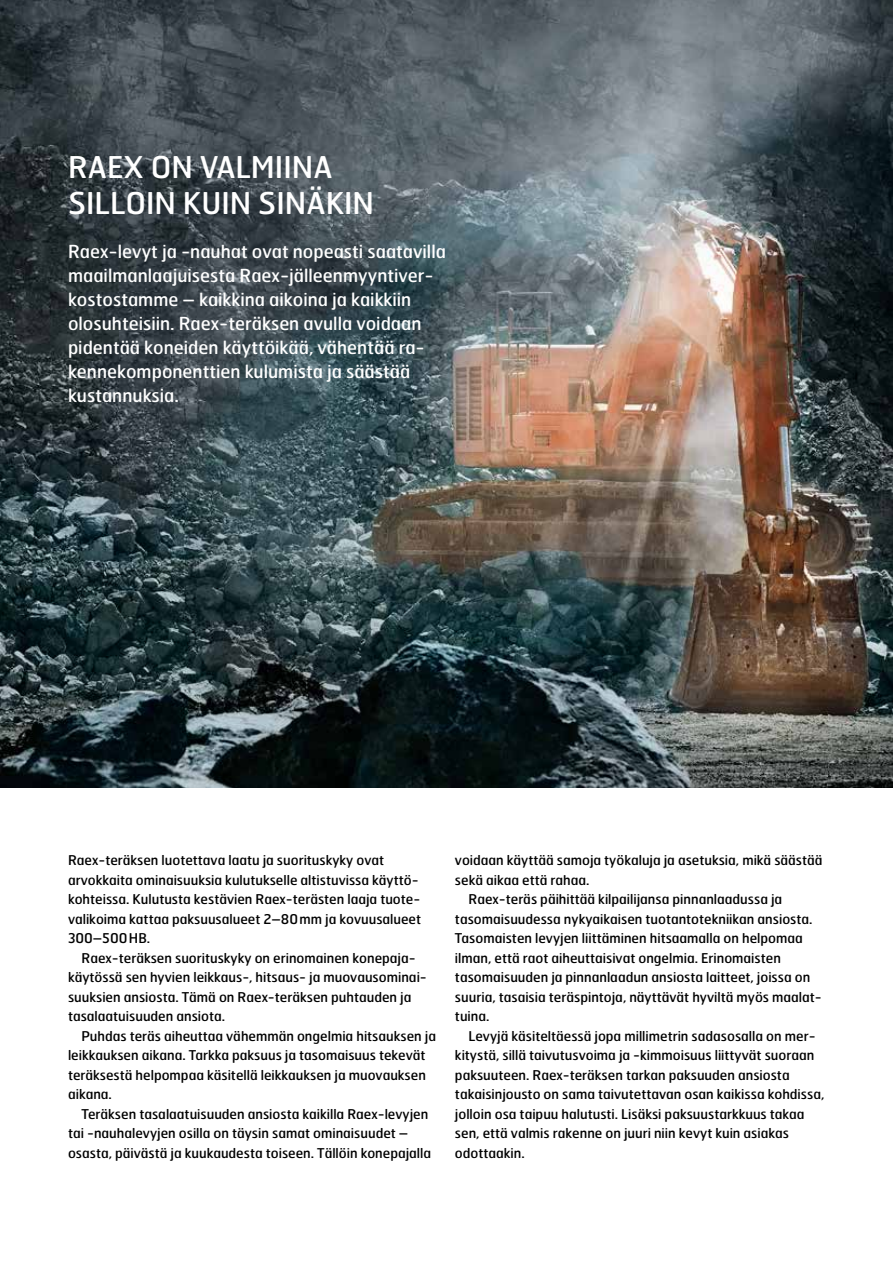
<style>
.page{position:relative;width:893px;height:1263px;background:#fff}
.page>*{position:absolute;margin:0;border:0;box-sizing:border-box;transform-origin:0 0}
.t1{font:30px/36px "Hermes FB";color:#fff}
.t2{font:18px/24px "Hermes FB";color:#fff}
.t3{font:13.5px/19.5px "Hermes FB";color:#000}
</style>
<div class="page">
<img style="left:0;top:0;width:893px;height:787px">
<h1 class="t1" style="left:68px;top:149px;width:308px">RAEX ON VALMIINA<br>SILLOIN KUIN SINÄKIN</h1>
<p class="t2" style="left:68px;top:239px;width:379px">Raex-levyt ja -nauhat ovat nopeasti saatavilla maailmanlaajuisesta Raex-jälleenmyyntiver&shy;kostostamme – kaikkina aikoina ja kaikkiin olosuhteisiin. Raex-teräksen avulla voidaan pidentää koneiden käyttöikää, vähentää ra&shy;kennekomponenttien kulumista ja säästää kustannuksia.</p>
<p class="t3" style="left:68px;top:850px;width:355px">Raex-teräksen luotettava laatu ja suorituskyky ovat arvokkaita ominaisuuksia kulutukselle altistuvissa käyttö&shy;kohteissa. Kulutusta kestävien Raex-terästen laaja tuote&shy;valikoima kattaa paksuusalueet 2–80 mm ja kovuusalueet 300–500 HB.</p>
<p class="t3" style="left:68px;top:947px;width:360px;text-indent:14px">Raex-teräksen suorituskyky on erinomainen konepaja&shy;käytössä sen hyvien leikkaus-, hitsaus- ja muovausominai&shy;suuksien ansiosta. Tämä on Raex-teräksen puhtauden ja tasalaatuisuuden ansiota.</p>
<p class="t3" style="left:68px;top:1025px;width:369px;text-indent:14px">Puhdas teräs aiheuttaa vähemmän ongelmia hitsauksen ja leikkauksen aikana. Tarkka paksuus ja tasomaisuus tekevät teräksestä helpompaa käsitellä leikkauksen ja muovauksen aikana.</p>
<p class="t3" style="left:68px;top:1103px;width:365px;text-indent:14px">Teräksen tasalaatuisuuden ansiosta kaikilla Raex-levyjen tai -nauhalevyjen osilla on täysin samat ominaisuudet – osasta, päivästä ja kuukaudesta toiseen. Tällöin konepajalla</p>
<p class="t3" style="left:455px;top:850px;width:369px">voidaan käyttää samoja työkaluja ja asetuksia, mikä säästää</p>
<p class="t3" style="left:455px;top:869px;width:136px">sekä aikaa että rahaa.</p>
<p class="t3" style="left:468px;top:889px;width:315px">Raex-teräs päihittää kilpailijansa pinnanlaadussa ja</p>
<p class="t3" style="left:455px;top:908px;width:359px">tasomaisuudessa nykyaikaisen tuotantotekniikan ansiosta.</p>
<p class="t3" style="left:455px;top:928px;width:349px">Tasomaisten levyjen liittäminen hitsaamalla on helpomaa</p>
<p class="t3" style="left:455px;top:947px;width:327px">ilman, että raot aiheuttaisivat ongelmia. Erinomaisten</p>
<p class="t3" style="left:455px;top:967px;width:357px">tasomaisuuden ja pinnanlaadun ansiosta laitteet, joissa on</p>
<p class="t3" style="left:455px;top:986px;width:368px">suuria, tasaisia teräspintoja, näyttävät hyviltä myös maalat-</p>
<p class="t3" style="left:455px;top:1006px;width:36px">tuina.</p>
<p class="t3" style="left:468px;top:1025px;width:349px">Levyjä käsiteltäessä jopa millimetrin sadasosalla on mer-</p>
<p class="t3" style="left:455px;top:1045px;width:361px">kitystä, sillä taivutusvoima ja -kimmoisuus liittyvät suoraan</p>
<p class="t3" style="left:455px;top:1064px;width:336px">paksuuteen. Raex-teräksen tarkan paksuuden ansiosta</p>
<p class="t3" style="left:455px;top:1084px;width:371px">takaisinjousto on sama taivutettavan osan kaikissa kohdissa,</p>
<p class="t3" style="left:455px;top:1103px;width:351px">jolloin osa taipuu halutusti. Lisäksi paksuustarkkuus takaa</p>
<p class="t3" style="left:455px;top:1123px;width:336px">sen, että valmis rakenne on juuri niin kevyt kuin asiakas</p>
<p class="t3" style="left:455px;top:1142px;width:71px">odottaakin.</p>
</div>
